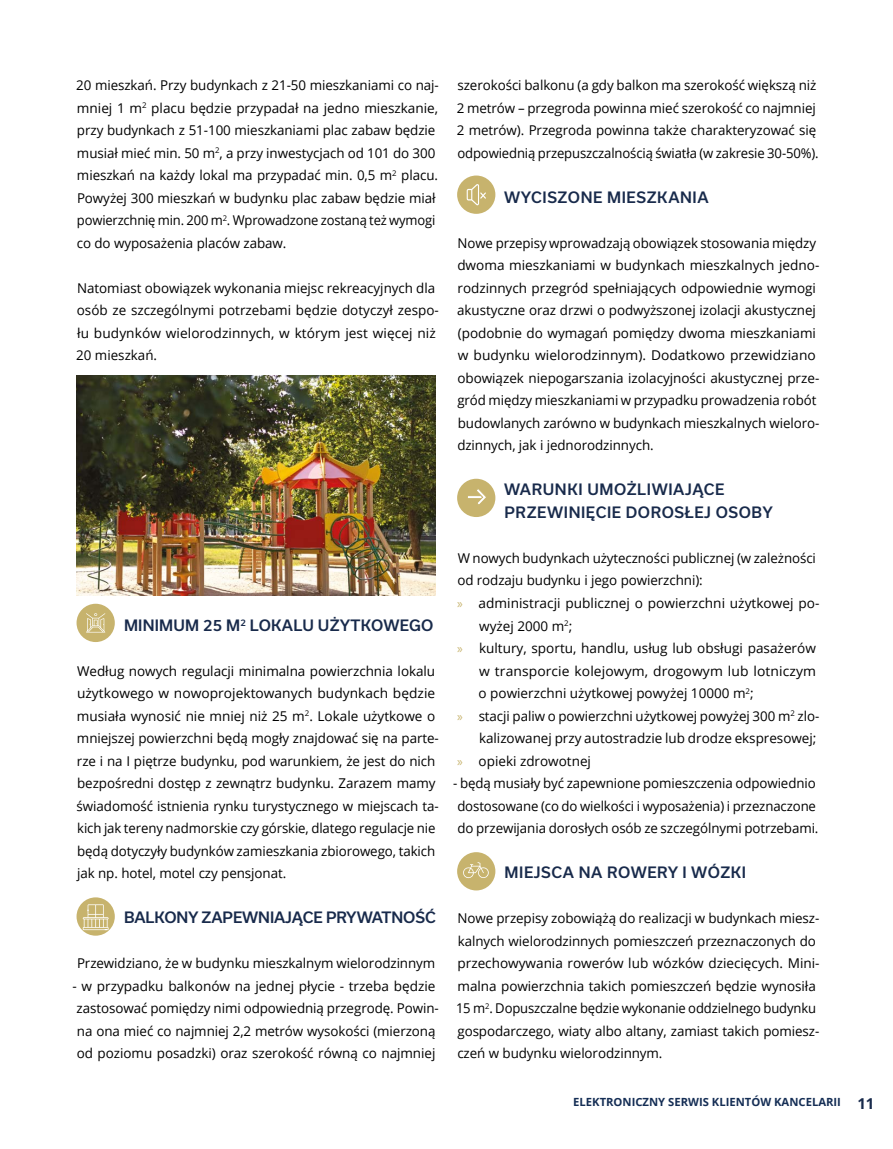
<style>
.page{position:relative;width:893px;height:1149px;background:#fff}
.page>*{position:absolute;margin:0;border:0;box-sizing:border-box;transform-origin:0 0}
.t1{font:500 15px/22.5px "Usual";letter-spacing:.035em;color:#182a4b}
.t2{font:500 15px "Usual";letter-spacing:-.005em;color:#182a4b}
.t3{font:500 15px "Usual";letter-spacing:.015em;color:#182a4b}
.t4{font:13.5px/22.5px "Open Sans";letter-spacing:-.005em;color:#000}
.t5{font:700 11.25px "Open Sans";color:#152e55}
.s1{font-family:"Myriad Pro";color:#c7b36d}
.s2{font-size:15px;color:#182a4b}
</style>
<div class="page">
<img style="left:77px;top:375px;width:359px;height:220px">
<div style="left:77px;top:603px;width:38px;height:39px;background:#c7b36d;border-radius:50%"></div>
<svg style="left:77px;top:897px;width:38px;height:38px"></svg>
<div style="left:457px;top:175px;width:38px;height:39px;background:#c7b36d;border-radius:50%"></div>
<div style="left:457px;top:478px;width:38px;height:39px;background:#c7b36d;border-radius:50%"></div>
<div style="left:457px;top:851px;width:38px;height:39px;background:#c7b36d;border-radius:50%"></div>
<svg style="left:86px;top:613px;width:19px;height:19px"></svg>
<svg style="left:83px;top:904px;width:26px;height:25px"></svg>
<svg style="left:467px;top:184px;width:19px;height:21px"></svg>
<svg style="left:467px;top:496px;width:8px;height:2px"></svg>
<svg style="left:475px;top:489px;width:11px;height:16px"></svg>
<svg style="left:463px;top:862px;width:26px;height:16px"></svg>
<p class="t4" style="left:76px;top:74px;width:364px">20 mieszkań. Przy budynkach z 21-50 mieszkaniami co naj&shy;mniej 1 m<sup>2</sup> placu będzie przypadał na jedno mieszkanie, przy budynkach z 51-100 mieszkaniami plac zabaw będzie musiał mieć min. 50 m<sup>2</sup>, a przy inwestycjach od 101 do 300 mieszkań na każdy lokal ma przypadać min. 0,5 m<sup>2</sup> placu.<br>Powyżej 300 mieszkań w budynku plac zabaw będzie miał powierzchnię min. 200 m<sup>2</sup>. Wprowadzone zostaną też wymogi co do wyposażenia placów zabaw.</p>
<p class="t4" style="left:76px;top:276px;width:364px">Natomiast obowiązek wykonania miejsc rekreacyjnych dla osób ze szczególnymi potrzebami będzie dotyczył zespo&shy;łu budynków wielorodzinnych, w którym jest więcej niż 20 mieszkań.</p>
<p class="t3" style="left:124px;top:616px;width:311px">MINIMUM 25 M<sup>2</sup> LOKALU UŻYTKOWEGO</p>
<p class="t4" style="left:77px;top:659px;width:364px">Według nowych regulacji minimalna powierzchnia lokalu użytkowego w nowoprojektowanych budynkach będzie musiała wynosić nie mniej niż 25 m<sup>2</sup>. Lokale użytkowe o mniejszej powierzchni będą mogły znajdować się na parte&shy;rze i na I piętrze budynku, pod warunkiem, że jest do nich bezpośredni dostęp z zewnątrz budynku. Zarazem mamy świadomość istnienia rynku turystycznego w miejscach ta&shy;kich jak tereny nadmorskie czy górskie, dlatego regulacje nie będą dotyczyły budynków zamieszkania zbiorowego, takich jak np. hotel, motel czy pensjonat.</p>
<p class="t2" style="left:124px;top:908px;width:313px">BALKONY ZAPEWNIAJĄCE PRYWATNOŚĆ</p>
<p class="t4" style="left:77px;top:951px;width:360px">Przewidziano, że w budynku mieszkalnym wielorodzinnym</p>
<p class="t4" style="left:73px;top:974px;width:368px">- w przypadku balkonów na jednej płycie - trzeba będzie zastosować pomiędzy nimi odpowiednią przegrodę. Powin&shy;na ona mieć co najmniej 2,2 metrów wysokości (mierzoną od poziomu posadzki) oraz szerokość równą co najmniej</p>
<p class="t4" style="left:457px;top:74px;width:363px">szerokości balkonu (a gdy balkon ma szerokość większą niż 2 metrów – przegroda powinna mieć szerokość co najmniej 2 metrów). Przegroda powinna także charakteryzować się odpowiednią przepuszczalnością światła (w zakresie 30-50%).</p>
<p class="t1" style="left:504px;top:186px;width:206px">WYCISZONE MIESZKANIA</p>
<p class="t4" style="left:457px;top:231px;width:364px">Nowe przepisy wprowadzają obowiązek stosowania między dwoma mieszkaniami w budynkach mieszkalnych jedno&shy;rodzinnych przegród spełniających odpowiednie wymogi akustyczne oraz drzwi o podwyższonej izolacji akustycznej (podobnie do wymagań pomiędzy dwoma mieszkaniami w budynku wielorodzinnym). Dodatkowo przewidziano obowiązek niepogarszania izolacyjności akustycznej prze&shy;gród między mieszkaniami w przypadku prowadzenia robót budowlanych zarówno w budynkach mieszkalnych wieloro&shy;dzinnych, jak i jednorodzinnych.</p>
<p class="t1" style="left:504px;top:478px;width:270px">WARUNKI UMOŻLIWIAJĄCE<br>PRZEWINIĘCIE DOROSŁEJ OSOBY</p>
<p class="t4" style="left:458px;top:546px;width:360px">W nowych budynkach użyteczności publicznej (w zależności</p>
<p class="t4" style="left:457px;top:569px;width:247px">od rodzaju budynku i jego powierzchni):</p>
<p class="t4" style="left:457px;top:591px;width:364px"><span class="s1">»</span> administracji publicznej o powierzchni użytkowej po-</p>
<p class="t4" style="left:479px;top:614px;width:95px">wyżej 2000 m<sup>2</sup>;</p>
<p class="t4" style="left:457px;top:636px;width:360px"><span class="s1">»</span> kultury, sportu, handlu, usług lub obsługi pasażerów</p>
<p class="t4" style="left:479px;top:659px;width:338px">w transporcie kolejowym, drogowym lub lotniczym</p>
<p class="t4" style="left:479px;top:681px;width:277px">o powierzchni użytkowej powyżej 10000 m<sup>2</sup>;</p>
<p class="t4" style="left:457px;top:704px;width:364px"><span class="s1">»</span> stacji paliw o powierzchni użytkowej powyżej 300 m<sup>2</sup> zlo-</p>
<p class="t4" style="left:479px;top:726px;width:339px">kalizowanej przy autostradzie lub drodze ekspresowej;</p>
<p class="t4" style="left:457px;top:749px;width:135px"><span class="s1">»</span> opieki zdrowotnej</p>
<p class="t4" style="left:453px;top:771px;width:367px;text-align:center">- będą musiały być zapewnione pomieszczenia odpowiednio dostosowane (co do wielkości i wyposażenia) i przeznaczone do przewijania dorosłych osób ze szczególnymi potrzebami.</p>
<p class="t1" style="left:505px;top:861px;width:243px">MIEJSCA NA ROWERY I WÓZKI</p>
<p class="t4" style="left:456px;top:906px;width:365px">Nowe przepisy zobowiążą do realizacji w budynkach miesz&shy;kalnych wielorodzinnych pomieszczeń przeznaczonych do przechowywania rowerów lub wózków dziecięcych. Mini&shy;malna powierzchnia takich pomieszczeń będzie wynosiła 15 m<sup>2</sup>. Dopuszczalne będzie wykonanie oddzielnego budynku gospodarczego, wiaty albo altany, zamiast takich pomiesz&shy;czeń w budynku wielorodzinnym.</p>
<p class="t5" style="left:573px;top:1093px;width:303px">ELEKTRONICZNY SERWIS KLIENTÓW KANCELARII <span class="s2">11</span></p>
</div>
